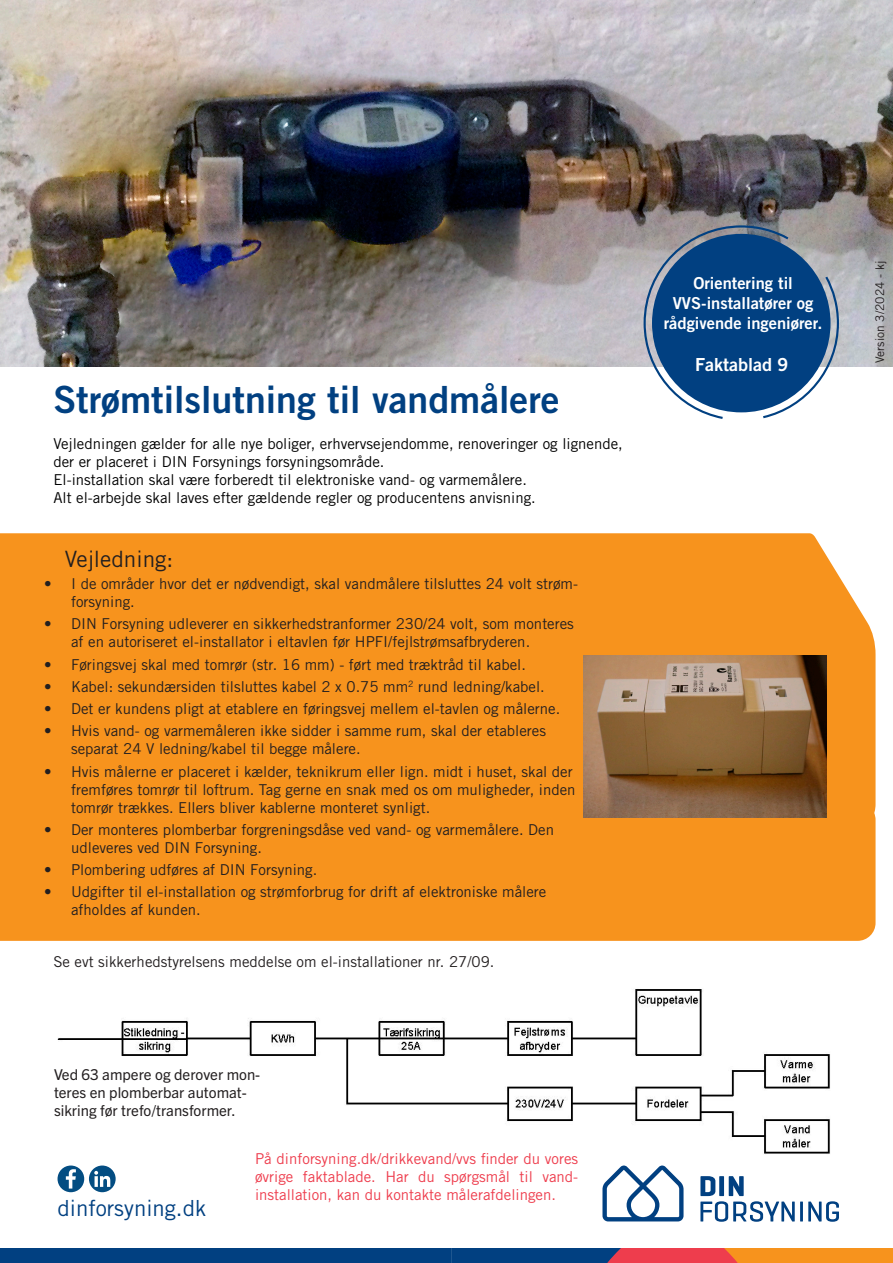
<style>
.page{position:relative;width:893px;height:1263px;background:#fff}
.page>*{position:absolute;margin:0;border:0;box-sizing:border-box;transform-origin:0 0}
.t1{font:37.5px "Trade Gothic LT Std Bd 2";color:#014081}
.t2{font:22.5px "Trade Gothic LT Std";color:#231f20}
.t3{font:22.2px "Trade Gothic LT Std";color:#014081}
.t4{font:18px "Trade Gothic LT Std Bd 2";color:#fff}
.t5{font:16.5px/19.8px "Trade Gothic LT Std Bd 2";color:#fff;text-align:center}
.t6{font:15px/18px "Trade Gothic LT Std";color:#231f20}
.t7{font:15px/18px "Trade Gothic LT Std";color:#000001}
.t8{font:15px/18px "Trade Gothic LT Std";color:#ee3d4d;text-align:justify}
.t9{font:15px/18px "Trade Gothic Next LT Pro";color:#231f20}
.t10{font:12px "Trade Gothic LT Std";color:#231f20}
</style>
<div class="page">
<img style="left:0;top:0;width:893px;height:367px">
<svg style="left:451px;top:1248px;width:442px;height:15px;background:#9a5d4e"></svg>
<div style="left:0;top:1248px;width:451px;height:15px;background:#014081"></div>
<svg style="left:58px;top:1165px;width:58px;height:27px"></svg>
<svg style="left:700px;top:1176px;width:95px;height:46px"></svg>
<hr style="left:800px;top:1201px;width:3px;height:20px;background:#014081">
<svg style="left:808px;top:1201px;width:31px;height:21px"></svg>
<svg style="left:602px;top:1165px;width:81px;height:56px"></svg>
<svg style="left:644px;top:225px;width:195px;height:194px;background:#406b98"></svg>
<div style="left:0;top:824px;width:875px;height:117px;background:#f7931d"></div>
<div style="left:0;top:533px;width:875px;height:291px;background:#f7931d"></div>
<img style="left:584px;top:656px;width:243px;height:162px">
<img style="left:57px;top:989px;width:773px;height:165px">
<h1 class="t1" style="left:53px;top:377px;width:508px">Strømtilslutning til vandmålere</h1>
<p class="t7" style="left:53px;top:435px;width:571px">Vejledningen gælder for alle nye boliger, erhvervsejendomme, renoveringer og lignende, der er placeret i DIN Forsynings forsyningsområde.<br>El-installation skal være forberedt til elektroniske vand- og varmemålere.<br>Alt el-arbejde skal laves efter gældende regler og producentens anvisning.</p>
<h2 class="t2" style="left:65px;top:545px;width:110px">Vejledning:</h2>
<p class="t6" style="left:71px;top:575px;width:508px;text-indent:-27px">• I de områder hvor det er nødvendigt, skal vandmålere tilsluttes 24 volt strøm&shy;forsyning.</p>
<p class="t6" style="left:71px;top:615px;width:504px;text-indent:-27px">• DIN Forsyning udleverer en sikkerhedstranformer 230/24 volt, som monteres af en autoriseret el-installator i eltavlen før HPFI/fejlstrømsafbryderen.</p>
<p class="t6" style="left:44px;top:655px;width:483px">• Føringsvej skal med tomrør (str. 16 mm) - ført med træktråd til kabel.</p>
<p class="t6" style="left:44px;top:677px;width:502px">• Kabel: sekundærsiden tilsluttes kabel 2 x 0.75 mm<sup>2</sup> rund ledning/kabel.</p>
<p class="t6" style="left:44px;top:700px;width:518px">• Det er kundens pligt at etablere en føringsvej mellem el-tavlen og målerne.</p>
<p class="t6" style="left:71px;top:722px;width:476px;text-indent:-27px">• Hvis vand- og varmemåleren ikke sidder i samme rum, skal der etableres separat 24 V ledning/kabel til begge målere.</p>
<p class="t6" style="left:71px;top:762px;width:506px;text-indent:-27px">• Hvis målerne er placeret i kælder, teknikrum eller lign. midt i huset, skal der fremføres tomrør til loftrum. Tag gerne en snak med os om muligheder, inden tomrør trækkes. Ellers bliver kablerne monteret synligt.</p>
<p class="t6" style="left:71px;top:820px;width:484px;text-indent:-27px">• Der monteres plomberbar forgreningsdåse ved vand- og varmemålere. Den udleveres ved DIN Forsyning.</p>
<p class="t6" style="left:44px;top:861px;width:275px">• Plombering udføres af DIN Forsyning.</p>
<p class="t6" style="left:71px;top:883px;width:477px;text-indent:-27px">• Udgifter til el-installation og strømforbrug for drift af elektroniske målere afholdes af kunden.</p>
<p class="t6" style="left:53px;top:953px;width:443px">Se evt sikkerhedstyrelsens meddelse om el-installationer nr. 27/09.</p>
<p class="t9" style="left:54px;top:1065px;width:208px">Ved 63 ampere og derover mon&shy;teres en plomberbar automat&shy;sikring før trefo/transformer.</p>
<h3 class="t3" style="left:58px;top:1194px;width:150px">dinforsyning.dk</h3>
<p class="t8" style="left:255px;top:1149px;width:325px">På dinforsyning.dk/drikkevand/vvs finder du vores øvrige faktablade. Har du spørgsmål til vand&shy;installation, kan du kontakte målerafdelingen.</p>
<p class="t5" style="left:664px;top:273px;width:160px">Orientering til<br>VVS-installatører og rådgivende ingeniører.</p>
<p class="t4" style="left:695px;top:354px;width:95px">Faktablad 9</p>
<p class="t10" style="left:873px;top:363px;width:103px;rotate:-90deg">Version 3/2024 - kj</p>
</div>
